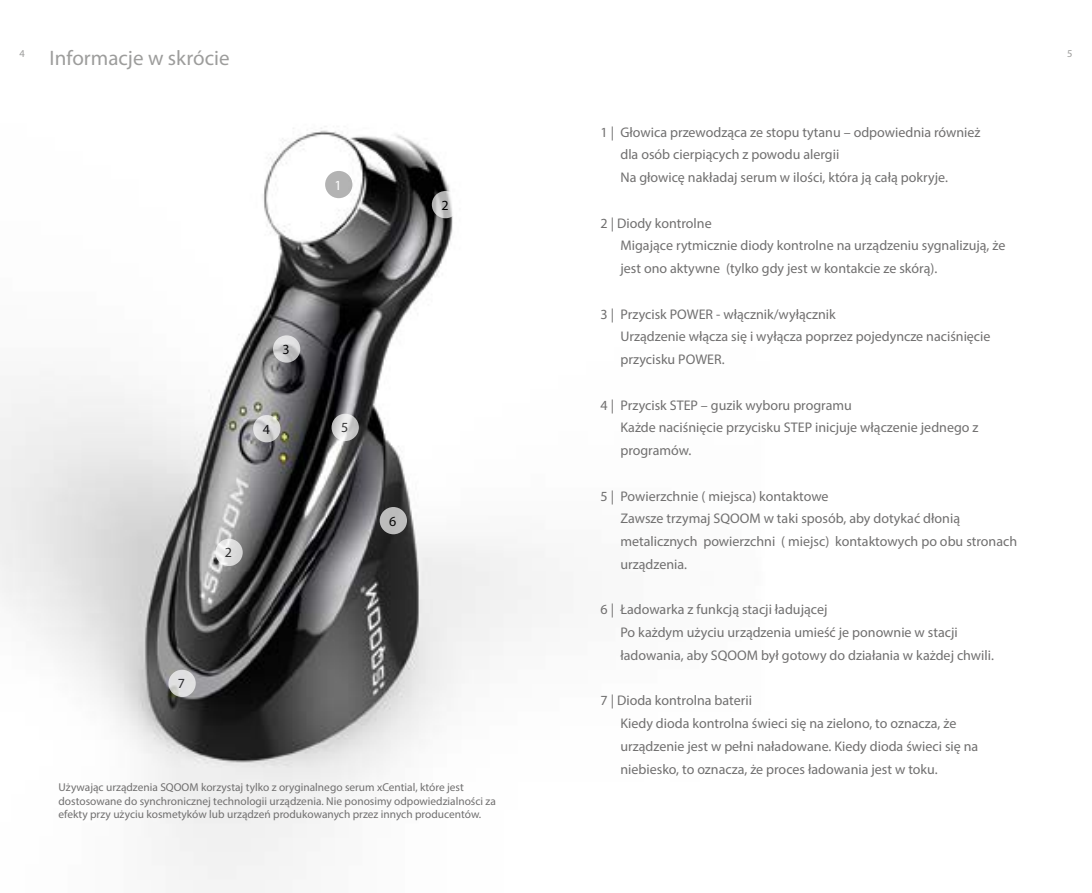
<style>
.page{position:relative;width:1092px;height:893px;background:#fff}
.page>*{position:absolute;margin:0;border:0;box-sizing:border-box;transform-origin:0 0}
.t1{font:21px "Myriad Pro";color:#9d9d9c}
.t2{font:14px/22.8px "Myriad Pro";color:#706f6f}
.t3{font:14px "Myriad Pro";color:#000}
.t4{font:14px "Myriad Pro";color:#fff}
.t5{font:11.38px/13.7px "Myriad Pro";color:#706f6f}
.t6{font:10.5px "Myriad Pro";color:#9d9d9c}
</style>
<div class="page">
<img style="left:0;top:126px;width:546px;height:767px">
<div style="left:325px;top:171px;width:27px;height:27px;background:#b3b3b3;border-radius:50%"></div>
<svg style="left:432px;top:191px;width:27px;height:27px"></svg>
<svg style="left:273px;top:335px;width:27px;height:28px"></svg>
<svg style="left:253px;top:415px;width:27px;height:27px"></svg>
<svg style="left:331px;top:414px;width:28px;height:27px"></svg>
<div style="left:379px;top:507px;width:28px;height:27px;background:#bcbcbc;border-radius:50%"></div>
<svg style="left:168px;top:670px;width:28px;height:27px"></svg>
<svg style="left:215px;top:539px;width:28px;height:27px"></svg>
<h1 class="t1" style="left:50px;top:45px;width:181px">Informacje w skrócie</h1>
<p class="t6" style="left:19px;top:47px;width:7px">4</p>
<p class="t6" style="left:1067px;top:47px;width:7px">5</p>
<p class="t4" style="left:334px;top:176px;width:9px">1</p>
<p class="t3" style="left:441px;top:196px;width:9px">2</p>
<p class="t3" style="left:282px;top:341px;width:9px">3</p>
<p class="t3" style="left:263px;top:420px;width:9px">4</p>
<p class="t3" style="left:341px;top:419px;width:9px">5</p>
<p class="t3" style="left:225px;top:544px;width:9px">2</p>
<p class="t3" style="left:389px;top:512px;width:9px">6</p>
<p class="t3" style="left:178px;top:675px;width:9px">7</p>
<p class="t5" style="left:59px;top:780px;width:439px">Używając urządzenia SQOOM korzystaj tylko z oryginalnego serum xCential, które jest dostosowane do synchronicznej technologii urządzenia. Nie ponosimy odpowiedzialności za efekty przy użyciu kosmetyków lub urządzeń produkowanych przez innych producentów.</p>
<p class="t2" style="left:620px;top:120px;width:361px;text-indent:-20px">1 | Głowica przewodząca ze stopu tytanu – odpowiednia również dla osób cierpiących z powodu alergii<br>Na głowicę nakładaj serum w ilości, która ją całą pokryje.</p>
<p class="t2" style="left:620px;top:211px;width:386px;text-indent:-20px">2 | Diody kontrolne<br>Migające rytmicznie diody kontrolne na urządzeniu sygnalizują, że jest ono aktywne (tylko gdy jest w kontakcie ze skórą).</p>
<p class="t2" style="left:620px;top:302px;width:371px;text-indent:-20px">3 | Przycisk POWER - włącznik/wyłącznik<br>Urządzenie włącza się i wyłącza poprzez pojedyncze naciśnięcie przycisku POWER.</p>
<p class="t2" style="left:620px;top:393px;width:359px;text-indent:-20px">4 | Przycisk STEP – guzik wyboru programu<br>Każde naciśnięcie przycisku STEP inicjuje włączenie jednego z programów.</p>
<p class="t2" style="left:620px;top:484px;width:398px;text-indent:-20px">5 | Powierzchnie ( miejsca) kontaktowe<br>Zawsze trzymaj SQOOM w taki sposób, aby dotykać dłonią metalicznych powierzchni ( miejsc) kontaktowych po obu stronach urządzenia.</p>
<p class="t2" style="left:620px;top:598px;width:375px;text-indent:-20px">6 | Ładowarka z funkcją stacji ładującej<br>Po każdym użyciu urządzenia umieść je ponownie w stacji ładowania, aby SQOOM był gotowy do działania w każdej chwili.</p>
<p class="t2" style="left:620px;top:689px;width:359px;text-indent:-20px">7 | Dioda kontrolna baterii<br>Kiedy dioda kontrolna świeci się na zielono, to oznacza, że urządzenie jest w pełni naładowane. Kiedy dioda świeci się na niebiesko, to oznacza, że proces ładowania jest w toku.</p>
</div>
